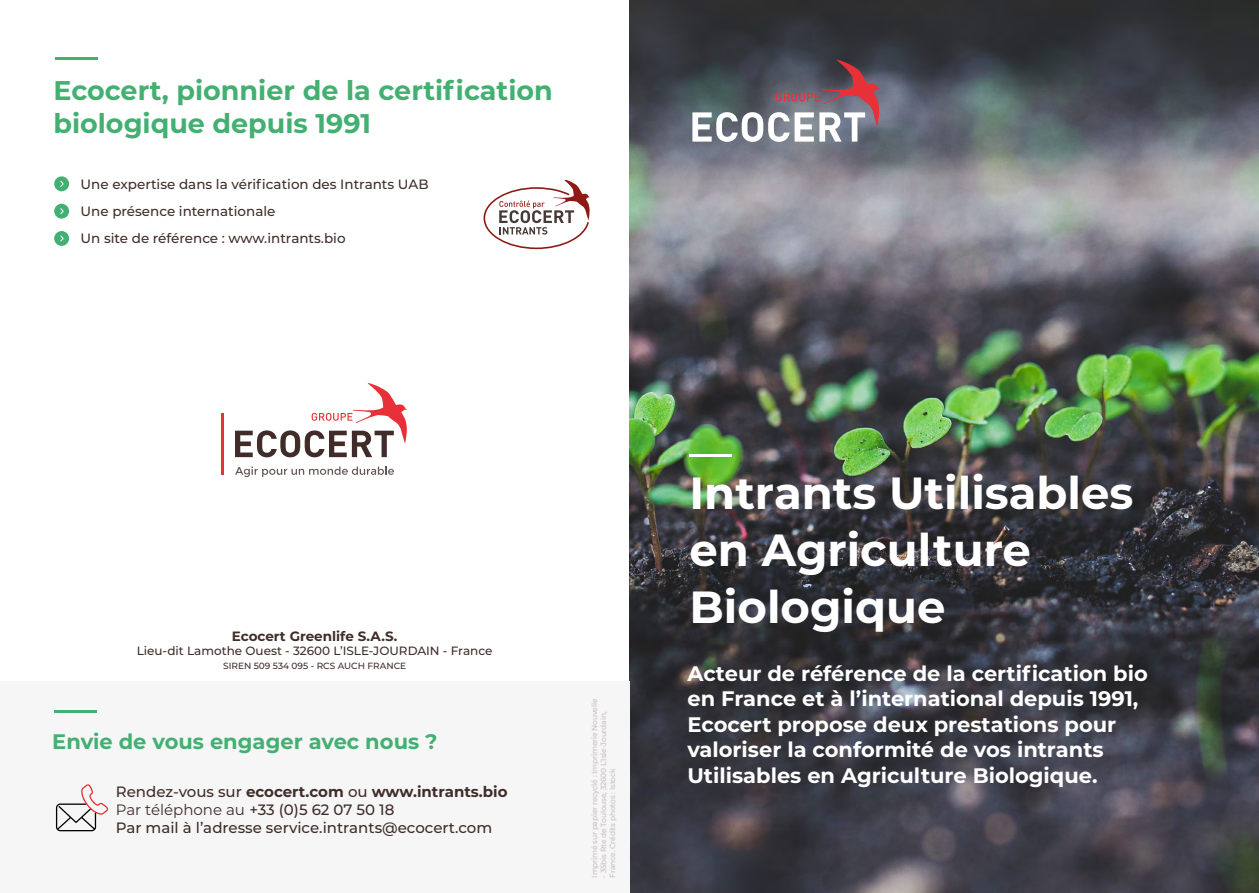
<style>
.page{position:relative;width:1259px;height:893px;background:#fff}
.page>*{position:absolute;margin:0;border:0;box-sizing:border-box;transform-origin:0 0}
.t1{font:700 45px/57px "Montserrat";color:#fff}
.t2{font:700 27px/32.4px "Montserrat";color:#43b072}
.t3{font:700 21px/25.5px "Montserrat";color:#fff}
.t4{font:700 21px "Montserrat";color:#43b072}
.t5{font:500 15px "Montserrat";color:#402d29}
.t6{font:700 15px "Montserrat";color:#402d29}
.t7{font:500 13.5px "Montserrat";color:#402d29}
.t8{font:700 13.5px "Montserrat";color:#402d29}
.t9{font:500 12px "Montserrat";color:#402d29}
.t10{font:500 9px "Montserrat";color:#402d29}
.t11{font:500 7.5px/9px "Montserrat";letter-spacing:-.02em;color:#c6c0bf}
.s1{font-weight:500}
.s2{font-weight:400}
</style>
<div class="page">
<img style="left:629px;top:0;width:630px;height:893px">
<hr style="left:689px;top:455px;width:43px;height:2px;background:#fff">
<svg style="left:692px;top:60px;width:188px;height:82px;background:#79737b"></svg>
<svg style="left:235px;top:383px;width:172px;height:74px"></svg>
<svg style="left:235px;top:466px;width:159px;height:11px"></svg>
<hr style="left:222px;top:413px;width:2px;height:62px;background:#e73037">
<div style="left:0;top:681px;width:629px;height:212px;background:#f6f6f6"></div>
<hr style="left:54px;top:711px;width:43px;height:2px;background:#43b072">
<hr style="left:55px;top:57px;width:43px;height:2px;background:#43b072">
<div style="left:54px;top:176px;width:15px;height:15px;background:#43b072;border-radius:50%"></div>
<svg style="left:60px;top:180px;width:4px;height:7px"></svg>
<div style="left:54px;top:204px;width:15px;height:15px;background:#43b072;border-radius:50%"></div>
<svg style="left:60px;top:208px;width:4px;height:7px"></svg>
<div style="left:54px;top:231px;width:15px;height:15px;background:#43b072;border-radius:50%"></div>
<svg style="left:60px;top:235px;width:4px;height:7px"></svg>
<svg style="left:56px;top:784px;width:52px;height:47px"></svg>
<svg style="left:483px;top:181px;width:107px;height:68px"></svg>
<p class="t2" style="left:53px;top:73px;width:501px">Ecocert, pionnier de la certification biologique depuis 1991</p>
<p class="t7" style="left:81px;top:175px;width:349px">Une expertise dans la vérification des Intrants UAB</p>
<p class="t7" style="left:81px;top:202px;width:196px">Une présence internationale</p>
<p class="t7" style="left:81px;top:229px;width:267px">Un site de référence : www.intrants.bio</p>
<p class="t8" style="left:232px;top:627px;width:167px">Ecocert Greenlife S.A.S.</p>
<p class="t9" style="left:137px;top:643px;width:357px">Lieu-dit Lamothe Ouest - 32600 L’ISLE-JOURDAIN - France</p>
<p class="t10" style="left:223px;top:659px;width:185px">SIREN 509 534 095 - RCS AUCH FRANCE</p>
<p class="t4" style="left:52px;top:726px;width:387px">Envie de vous engager avec nous ?</p>
<p class="t6" style="left:116px;top:780px;width:393px"><span class="s1">Rendez-vous sur</span> ecocert.com <span class="s1">ou</span> www.intrants.bio</p>
<p class="t5" style="left:116px;top:799px;width:280px"><span class="s2">Par téléphone au</span> +33 (0)5 62 07 50 18</p>
<p class="t5" style="left:116px;top:817px;width:378px">Par mail à l’adresse service.intrants@ecocert.com</p>
<p class="t11" style="left:590px;top:878px;width:181px;rotate:-90deg">Imprimé sur papier recyclé : Imprimerie Nouvelle</p>
<p class="t11" style="left:599px;top:878px;width:167px;rotate:-90deg">- 35bis Rte de Toulouse, 32600 L’Isle-Jourdain,<br>France. Crédits photos : Istock</p>
<p class="t1" style="left:689px;top:463px;width:445px">Intrants Utilisables en Agriculture<br>Biologique</p>
<p class="t3" style="left:687px;top:659px;width:462px">Acteur de référence de la certification bio en France et à l’international depuis 1991, Ecocert propose deux prestations pour valoriser la conformité de vos intrants Utilisables en Agriculture Biologique.</p>
</div>
